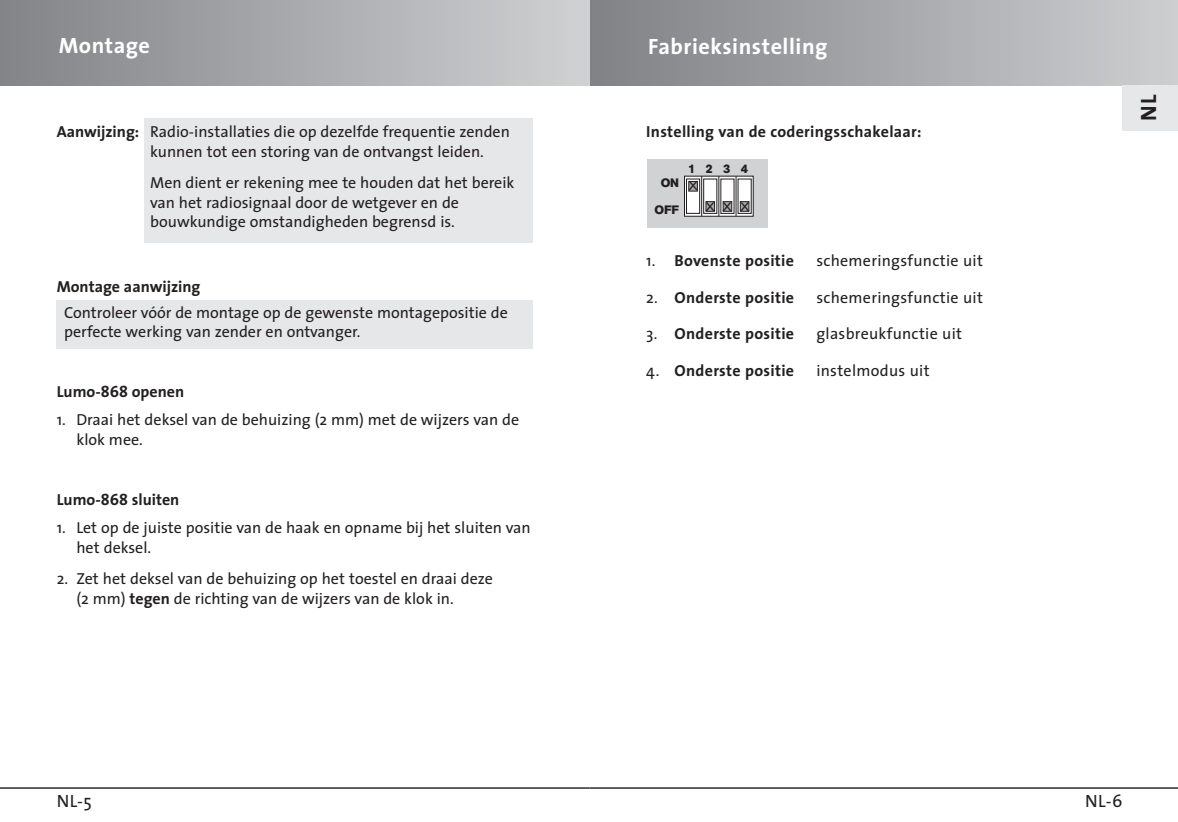
<style>
.page{position:relative;width:1178px;height:822px;background:#fff}
.page>*{position:absolute;margin:0;border:0;box-sizing:border-box;transform-origin:0 0}
.t1{font:700 22.2px "The Sans";letter-spacing:.025em;color:#fff}
.t2{font:700 22.2px "The Sans";color:#231f20}
.t3{font:17.8px "The Sans";color:#231f20}
.t4{font:16px/19.8px "The Sans";color:#231f20}
.t5{font:700 16px "The Sans";letter-spacing:.02em;color:#231f20}
.t6{font:16px "The Sans";letter-spacing:.02em;color:#231f20}
.t7{font:700 16px "The Sans";color:#231f20}
.t8{font:12.2px/26.2px "Agb Bol";color:#231f20;text-align:center}
.t9{font:12.2px "Agb Reg";color:#231f20;scale:1.2 1}
.s1{font-weight:700}
.s2{font-weight:400}
</style>
<div class="page">
<div style="left:57px;top:300px;width:476px;height:49px;background:#e6e7e9"></div>
<hr style="left:590px;top:787px;width:588px;height:2px;background:#231f20">
<div style="left:590px;top:0;width:588px;height:85px;background:linear-gradient(to right,#7f8185,#cdced1)"></div>
<div style="left:1123px;top:85px;width:55px;height:45px;background:#e6e7e9"></div>
<hr style="left:0;top:787px;width:590px;height:2px;background:#231f20">
<div style="left:0;top:0;width:590px;height:85px;background:linear-gradient(to right,#818387,#d0d1d3)"></div>
<div style="left:145px;top:118px;width:388px;height:125px;background:#e6e7e9"></div>
<div style="left:647px;top:159px;width:121px;height:69px;background:#d1d2d4"></div>
<svg style="left:684px;top:176px;width:70px;height:41px"></svg>
<hr style="left:701px;top:176px;width:1px;height:40px;background:#231f20">
<hr style="left:718px;top:176px;width:1px;height:40px;background:#231f20">
<hr style="left:736px;top:176px;width:1px;height:40px;background:#231f20">
<div style="left:686px;top:179px;width:14px;height:35px;background:#fff;border:1px solid #231f20"></div>
<div style="left:703px;top:179px;width:14px;height:35px;background:#fff;border:1px solid #231f20"></div>
<svg style="left:720px;top:179px;width:15px;height:35px"></svg>
<div style="left:738px;top:179px;width:14px;height:35px;background:#fff;border:1px solid #231f20"></div>
<div style="left:689px;top:181px;width:9px;height:10px;background:#a8a9ad;border:1px solid #231f20"></div>
<div style="left:706px;top:201px;width:9px;height:11px;background:#a8a9ad;border:1px solid #231f20"></div>
<div style="left:723px;top:201px;width:9px;height:11px;background:#a8a9ad;border:1px solid #231f20"></div>
<div style="left:740px;top:201px;width:9px;height:11px;background:#a8a9ad;border:1px solid #231f20"></div>
<h1 class="t1" style="left:59px;top:36px;width:93px">Montage</h1>
<p class="t4" style="left:150px;top:123px;width:361px;text-indent:-93px"><span class="s1">Aanwijzing:</span> Radio-installaties die op dezelfde frequentie zenden kunnen tot een storing van de ontvangst leiden.</p>
<p class="t4" style="left:150px;top:174px;width:366px">Men dient er rekening mee te houden dat het bereik van het radiosignaal door de wetgever en de bouwkundige omstandigheden begrensd is.</p>
<p class="t7" style="left:57px;top:280px;width:145px">Montage aanwijzing</p>
<p class="t4" style="left:64px;top:304px;width:445px">Controleer vóór de montage op de gewenste montagepositie de perfecte werking van zender en ontvanger.</p>
<p class="t7" style="left:57px;top:385px;width:129px">Lumo-868 openen</p>
<p class="t4" style="left:76px;top:411px;width:444px;text-indent:-20px">1. Draai het deksel van de behuizing (2 mm) met de wijzers van de klok mee.</p>
<p class="t7" style="left:57px;top:493px;width:124px">Lumo-868 sluiten</p>
<p class="t4" style="left:76px;top:519px;width:456px;text-indent:-20px">1. Let op de juiste positie van de haak en opname bij het sluiten van het deksel.</p>
<p class="t4" style="left:76px;top:570px;width:418px;text-indent:-20px">2. Zet het deksel van de behuizing op het toestel en draai deze (2 mm) <span class="s1">tegen</span> de richting van de wijzers van de klok in.</p>
<p class="t3" style="left:57px;top:794px;width:37px">NL-5</p>
<h1 class="t1" style="left:648px;top:37px;width:181px">Fabrieksinstelling</h1>
<p class="t5" style="left:646px;top:125px;width:277px">Instelling van de coderingsschakelaar:</p>
<p class="t8" style="left:688px;top:157px;width:61px">1 2 3 4</p>
<p class="t8" style="left:655px;top:171px;width:26px">ON<br>OFF</p>
<p class="t9" style="left:689px;top:182px;width:9px">X</p>
<p class="t9" style="left:706px;top:202px;width:38px">XXX</p>
<p class="t5" style="left:646px;top:254px;width:149px"><span class="s2">1.</span> Bovenste positie</p>
<p class="t6" style="left:816px;top:254px;width:168px">schemeringsfunctie uit</p>
<p class="t5" style="left:646px;top:291px;width:149px"><span class="s2">2.</span> Onderste positie</p>
<p class="t6" style="left:816px;top:291px;width:168px">schemeringsfunctie uit</p>
<p class="t5" style="left:646px;top:327px;width:149px"><span class="s2">3.</span> Onderste positie</p>
<p class="t6" style="left:816px;top:327px;width:147px">glasbreukfunctie uit</p>
<p class="t5" style="left:646px;top:364px;width:149px"><span class="s2">4.</span> Onderste positie</p>
<p class="t6" style="left:816px;top:364px;width:115px">instelmodus uit</p>
<h1 class="t2" style="left:1140px;top:121px;width:27px;rotate:-90deg">NL</h1>
<p class="t3" style="left:1085px;top:794px;width:39px">NL-6</p>
</div>
